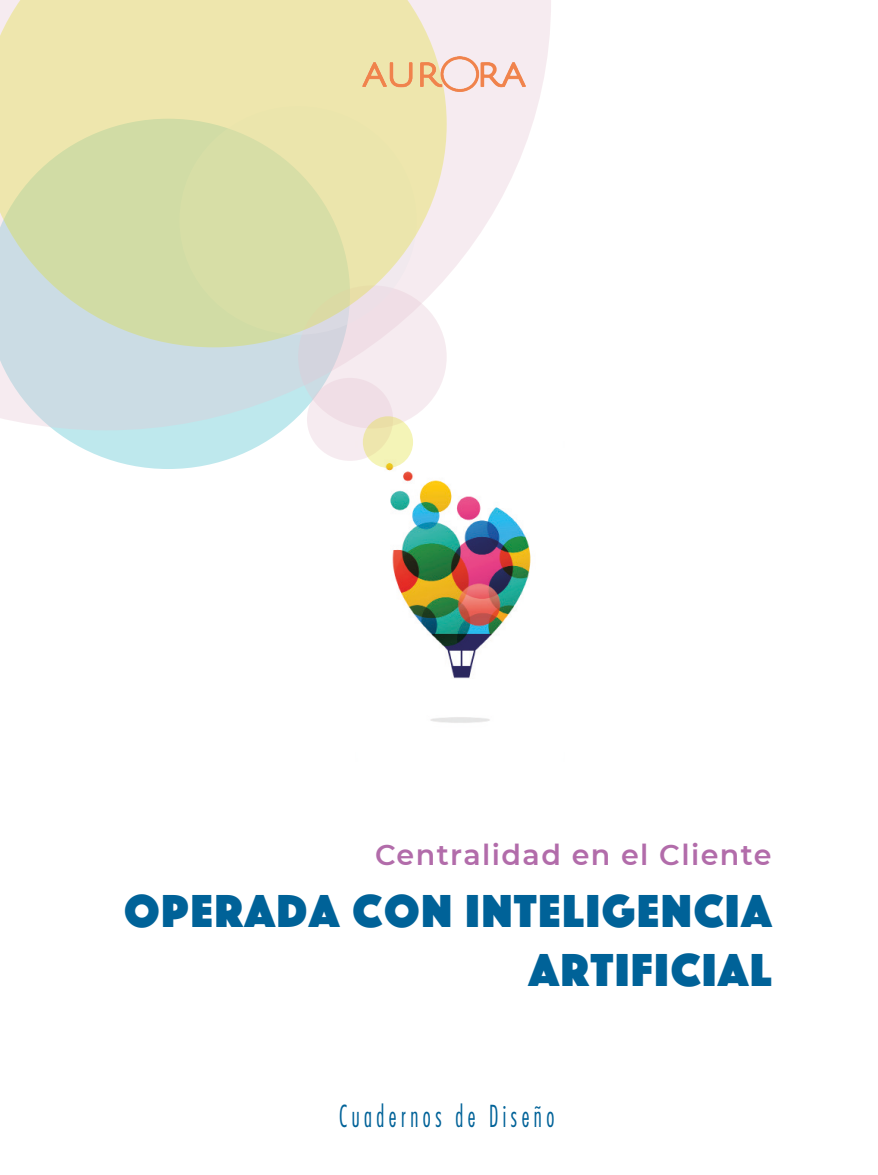
<style>
.page{position:relative;width:878px;height:1175px;background:#fff}
.page>*{position:absolute;margin:0;border:0;box-sizing:border-box;transform-origin:0 0}
.t1{font:48px "Phosphate Solid";letter-spacing:.04em;color:#006298}
.t2{font:300 condensed 29.4px "Futura Std";letter-spacing:.2em;color:#006298;scale:.76 1}
.t3{font:600 28.5px "Montserrat";letter-spacing:.05em;color:#b26caa}
</style>
<div class="page">
<img style="left:367px;top:447px;width:164px;height:276px">
<svg style="left:54px;top:430px;width:228px;height:39px;fill:#bee8ed"></svg>
<div style="left:307px;top:378px;width:86px;height:83px;background:#f6ebf0;border-radius:50%"></div>
<svg style="left:363px;top:416px;width:50px;height:52px;background:#f1eeb1"></svg>
<svg style="left:0;top:0;width:551px;height:430px"></svg>
<svg style="left:0;top:0;width:446px;height:347px;background:#e1e1b1"></svg>
<img style="left:363px;top:56px;width:162px;height:36px">
<p class="t3" style="left:375px;top:834px;width:398px">Centralidad en el Cliente</p>
<p class="t1" style="left:124px;top:876px;width:648px">OPERADA CON INTELIGENCIA</p>
<p class="t1" style="left:529px;top:935px;width:244px">ARTIFICIAL</p>
<p class="t2" style="left:339px;top:1099px;width:285px">Cuadernos de Diseño</p>
</div>
